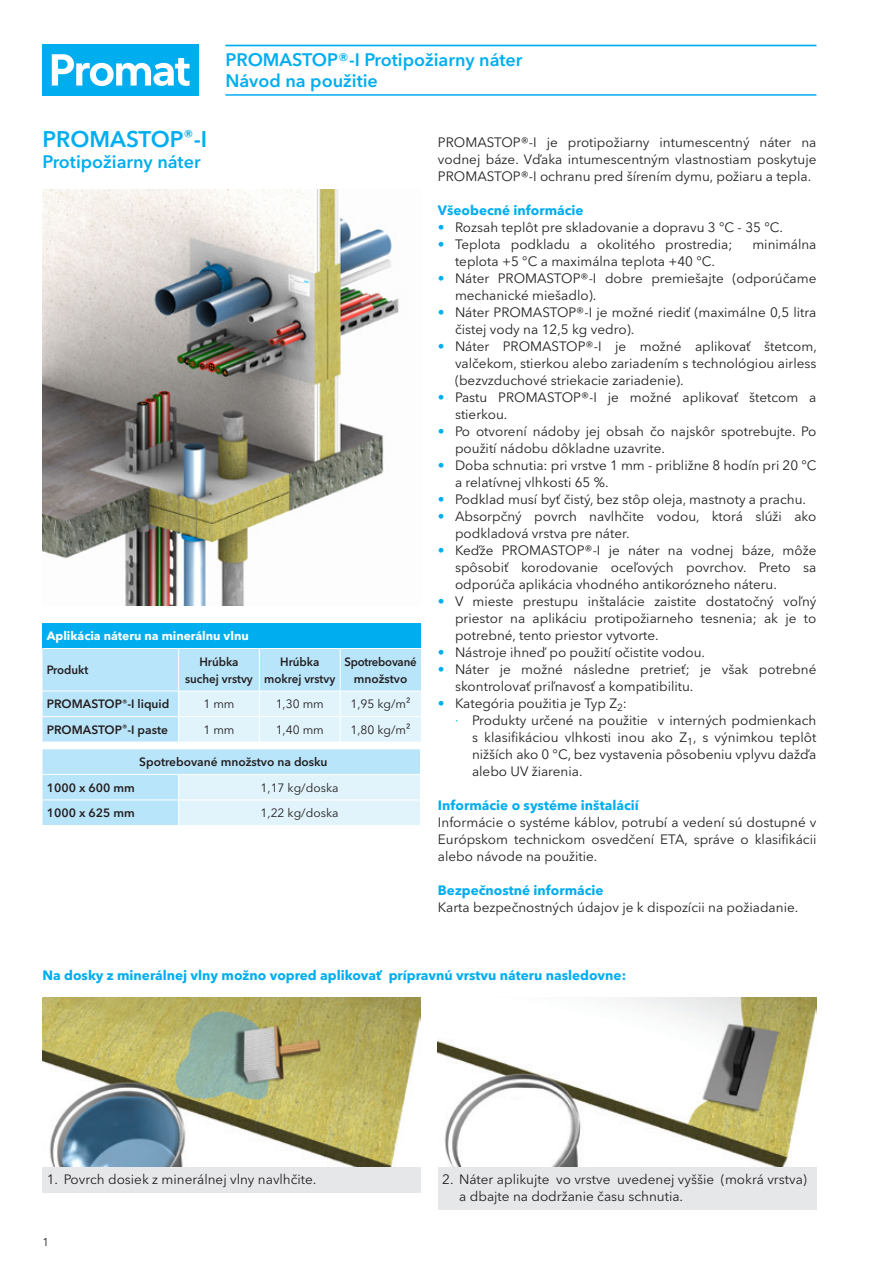
<style>
.page{position:relative;width:893px;height:1263px;background:#fff}
.page>*{position:absolute;margin:0;border:0;box-sizing:border-box;transform-origin:0 0}
.t1{font:600 22.5px "Avenir Next W1 G";color:#00aeef}
.t2{font:600 18px/21.3px "Avenir Next W1 G";color:#00aeef}
.t3{font:13.5px/17px "Avenir Next W1 G";color:#231f20}
.t4{font:700 13.5px "Avenir Next W1 G";color:#00aeef}
.t5{font:600 12px "Avenir Next W1 G";color:#231f20}
.t6{font:12px "Avenir Next W1 G";color:#231f20}
.t7{font:600 12px/17px "Avenir Next W1 G";color:#231f20;text-align:center;scale:.96 1}
.t8{font:700 12px "Avenir Next W1 G";color:#fff}
.t9{font:600 12px/17px "Avenir Next W1 G";letter-spacing:-.02em;color:#231f20;text-align:center;scale:.95 1}
.t10{font:11.25px "Avenir Next W1 G";color:#231f20}
.s1{color:#00aeef}
</style>
<div class="page">
<div style="left:43px;top:45px;width:156px;height:51px;background:#00aeef"></div>
<svg style="left:52px;top:54px;width:138px;height:32px"></svg>
<img style="left:43px;top:997px;width:378px;height:170px">
<img style="left:438px;top:997px;width:378px;height:170px">
<img style="left:43px;top:189px;width:356px;height:417px">
<hr style="left:225px;top:45px;width:591px;height:1px;background:#00aeef">
<hr style="left:225px;top:94px;width:591px;height:2px;background:#00aeef">
<div style="left:43px;top:1167px;width:378px;height:26px;background:#e6e7e9"></div>
<div style="left:438px;top:1167px;width:378px;height:43px;background:#e6e7e9"></div>
<div style="left:43px;top:623px;width:378px;height:25px;background:#00aeef"></div>
<svg style="left:43px;top:648px;width:378px;height:94px;background:#c9ebfa"></svg>
<svg style="left:43px;top:749px;width:377px;height:76px;background:#cbecfa"></svg>
<h2 class="t2" style="left:225px;top:49px;width:299px">PROMASTOP®-I Protipožiarny náter<br>Návod na použitie</h2>
<h1 class="t1" style="left:43px;top:125px;width:166px">PROMASTOP<sup>®</sup>-I</h1>
<h2 class="t2" style="left:43px;top:151px;width:160px">Protipožiarny náter</h2>
<p class="t8" style="left:47px;top:628px;width:203px">Aplikácia náteru na minerálnu vlnu</p>
<p class="t7" style="left:47px;top:662px;width:45px">Produkt</p>
<p class="t7" style="left:185px;top:653px;width:72px">Hrúbka suchej vrstvy</p>
<p class="t7" style="left:264px;top:653px;width:76px">Hrúbka mokrej vrstvy</p>
<p class="t9" style="left:345px;top:653px;width:77px">Spotrebované množstvo</p>
<p class="t5" style="left:47px;top:697px;width:124px">PROMASTOP<sup>®</sup>-I liquid</p>
<p class="t6" style="left:203px;top:697px;width:33px">1 mm</p>
<p class="t6" style="left:276px;top:697px;width:50px">1,30 mm</p>
<p class="t6" style="left:350px;top:697px;width:62px">1,95 kg/m²</p>
<p class="t5" style="left:47px;top:722px;width:123px">PROMASTOP<sup>®</sup>-I paste</p>
<p class="t6" style="left:203px;top:722px;width:33px">1 mm</p>
<p class="t6" style="left:276px;top:722px;width:50px">1,40 mm</p>
<p class="t6" style="left:350px;top:722px;width:62px">1,80 kg/m²</p>
<p class="t5" style="left:139px;top:755px;width:190px">Spotrebované množstvo na dosku</p>
<p class="t5" style="left:47px;top:780px;width:90px">1000 x 600 mm</p>
<p class="t6" style="left:261px;top:780px;width:79px">1,17 kg/doska</p>
<p class="t5" style="left:47px;top:806px;width:90px">1000 x 625 mm</p>
<p class="t6" style="left:261px;top:806px;width:79px">1,22 kg/doska</p>
<p class="t3" style="left:438px;top:134px;width:380px;text-align:justify">PROMASTOP®-I je protipožiarny intumescentný náter na vodnej báze. Vďaka intumescentným vlastnostiam poskytuje PROMASTOP®-I ochranu pred šírením dymu, požiaru a tepla.</p>
<p class="t4" style="left:438px;top:202px;width:147px">Všeobecné informácie</p>
<p class="t3" style="left:438px;top:219px;width:346px"><span class="s1">•</span> Rozsah teplôt pre skladovanie a dopravu 3 °C - 35 °C.</p>
<p class="t3" style="left:438px;top:236px;width:296px"><span class="s1">•</span> Teplota podkladu a okolitého prostredia;</p>
<p class="t3" style="left:752px;top:236px;width:66px">minimálna</p>
<p class="t3" style="left:455px;top:253px;width:262px">teplota +5 °C a maximálna teplota +40 °C.</p>
<p class="t3" style="left:455px;top:270px;width:363px;text-indent:-17px"><span class="s1">•</span> Náter PROMASTOP®-I dobre premiešajte (odporúčame mechanické miešadlo).</p>
<p class="t3" style="left:455px;top:304px;width:363px;text-indent:-17px"><span class="s1">•</span> Náter PROMASTOP®-I je možné riediť (maximálne 0,5 litra čistej vody na 12,5 kg vedro).</p>
<p class="t3" style="left:455px;top:338px;width:363px;text-align:justify;text-indent:-17px"><span class="s1">•</span> Náter PROMASTOP®-I je možné aplikovať štetcom, valčekom, stierkou alebo zariadením s technológiou airless (bezvzduchové striekacie zariadenie).</p>
<p class="t3" style="left:455px;top:389px;width:363px;text-indent:-17px"><span class="s1">•</span> Pastu PROMASTOP®-I je možné aplikovať štetcom a stierkou.</p>
<p class="t3" style="left:455px;top:423px;width:363px;text-indent:-17px"><span class="s1">•</span> Po otvorení nádoby jej obsah čo najskôr spotrebujte. Po použití nádobu dôkladne uzavrite.</p>
<p class="t3" style="left:455px;top:457px;width:363px;text-indent:-17px"><span class="s1">•</span> Doba schnutia: pri vrstve 1 mm - približne 8 hodín pri 20 °C a relatívnej vlhkosti 65 %.</p>
<p class="t3" style="left:438px;top:491px;width:370px"><span class="s1">•</span> Podklad musí byť čistý, bez stôp oleja, mastnoty a prachu.</p>
<p class="t3" style="left:455px;top:508px;width:363px;text-indent:-17px"><span class="s1">•</span> Absorpčný povrch navlhčite vodou, ktorá slúži ako podkladová vrstva pre náter.</p>
<p class="t3" style="left:455px;top:542px;width:363px;text-align:justify;text-indent:-17px"><span class="s1">•</span> Keďže PROMASTOP®-I je náter na vodnej báze, môže spôsobiť korodovanie oceľových povrchov. Preto sa odporúča aplikácia vhodného antikorózneho náteru.</p>
<p class="t3" style="left:455px;top:593px;width:363px;text-align:justify;text-indent:-17px"><span class="s1">•</span> V mieste prestupu inštalácie zaistite dostatočný voľný priestor na aplikáciu protipožiarneho tesnenia; ak je to potrebné, tento priestor vytvorte.</p>
<p class="t3" style="left:438px;top:644px;width:269px"><span class="s1">•</span> Nástroje ihneď po použití očistite vodou.</p>
<p class="t3" style="left:455px;top:661px;width:363px;text-indent:-17px"><span class="s1">•</span> Náter je možné následne pretrieť; je však potrebné skontrolovať priľnavosť a kompatibilitu.</p>
<p class="t3" style="left:438px;top:695px;width:190px"><span class="s1">•</span> Kategória použitia je Typ Z<sub>2</sub>:</p>
<p class="t3" style="left:455px;top:712px;width:363px"><span class="s1">∙</span> Produkty určené na použitie v interných podmienkach</p>
<p class="t3" style="left:472px;top:729px;width:346px">s klasifikáciou vlhkosti inou ako Z<sub>1</sub>, s výnimkou teplôt</p>
<p class="t3" style="left:472px;top:746px;width:346px">nižších ako 0 °C, bez vystavenia pôsobeniu vplyvu dažďa</p>
<p class="t3" style="left:472px;top:763px;width:112px">alebo UV žiarenia.</p>
<p class="t4" style="left:438px;top:797px;width:202px">Informácie o systéme inštalácií</p>
<p class="t3" style="left:438px;top:814px;width:380px;text-align:justify">Informácie o systéme káblov, potrubí a vedení sú dostupné v Európskom technickom osvedčení ETA, správe o klasifikácii alebo návode na použitie.</p>
<p class="t4" style="left:438px;top:882px;width:167px">Bezpečnostné informácie</p>
<p class="t3" style="left:438px;top:899px;width:362px">Karta bezpečnostných údajov je k dispozícii na požiadanie.</p>
<p class="t4" style="left:43px;top:967px;width:585px">Na dosky z minerálnej vlny možno vopred aplikovať prípravnú vrstvu náteru nasledovne:</p>
<p class="t3" style="left:47px;top:1171px;width:271px">1. Povrch dosiek z minerálnej vlny navlhčite.</p>
<p class="t3" style="left:459px;top:1171px;width:349px;text-indent:-17px">2. Náter aplikujte vo vrstve uvedenej vyššie (mokrá vrstva) a dbajte na dodržanie času schnutia.</p>
<p class="t10" style="left:43px;top:1235px;width:8px">1</p>
</div>
